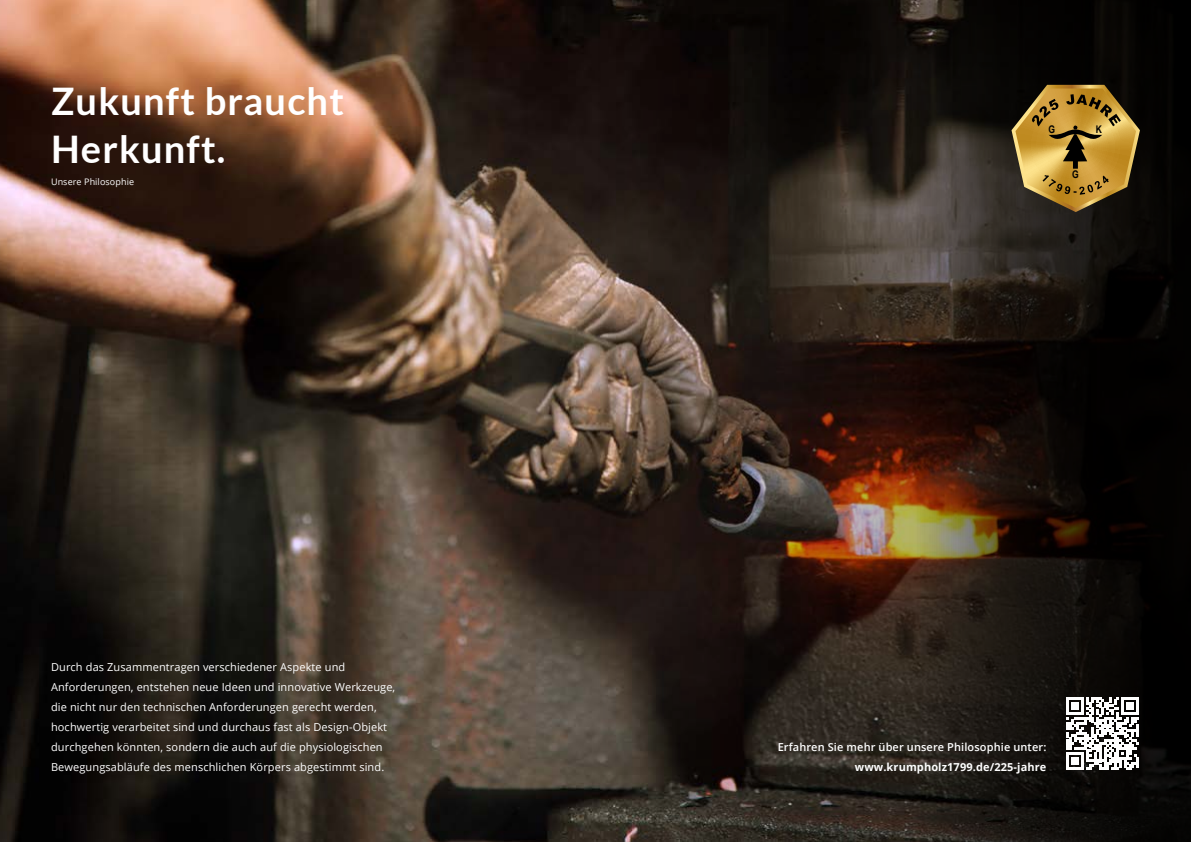
<style>
.page{position:relative;width:1191px;height:842px;background:#fff}
.page>*{position:absolute;margin:0;border:0;box-sizing:border-box;transform-origin:0 0}
.t1{font:700 38px/48px "Lato";letter-spacing:.03em;color:#fff}
.t2{font:11px/20px "Open Sans";letter-spacing:.01em;color:#fff}
.t3{font:600 11px "Open Sans";letter-spacing:.01em;color:#fff}
.t4{font:700 11px "Open Sans";letter-spacing:.01em;color:#fff}
.t5{font:700 10.5px "Arial Narrow";color:#000}
.t6{font:9px "Open Sans";letter-spacing:.01em;color:#fff}
</style>
<div class="page">
<img style="left:0;top:0;width:595px;height:842px">
<svg style="left:595px;top:0;width:319px;height:842px;background:#30241d"></svg>
<svg style="left:914px;top:0;width:277px;height:842px;background:#18120e"></svg>
<svg style="left:1011px;top:85px;width:129px;height:127px;background:#917230"></svg>
<svg style="left:1066px;top:697px;width:73px;height:73px"></svg>
<h1 class="t1" style="left:51px;top:77px;width:294px">Zukunft braucht<br>Herkunft.</h1>
<p class="t6" style="left:51px;top:176px;width:85px">Unsere Philosophie</p>
<p class="t2" style="left:51px;top:657px;width:346px">Durch das Zusammentragen verschiedener Aspekte und Anforderungen, entstehen neue Ideen und innovative Werkzeuge, die nicht nur den technischen Anforderungen gerecht werden, hochwertig verarbeitet sind und durchaus fast als Design-Objekt durchgehen könnten, sondern die auch auf die physiologischen Bewegungsabläufe des menschlichen Körpers abgestimmt sind.</p>
<p class="t5" style="left:1048px;top:122px;width:8px">G</p>
<p class="t5" style="left:1095px;top:122px;width:8px">K</p>
<p class="t5" style="left:1072px;top:167px;width:8px">G</p>
<p class="t3" style="left:777px;top:739px;width:270px">Erfahren Sie mehr über unsere Philosophie unter:</p>
<p class="t4" style="left:854px;top:759px;width:193px">www.krumpholz1799.de/225-jahre</p>
</div>
